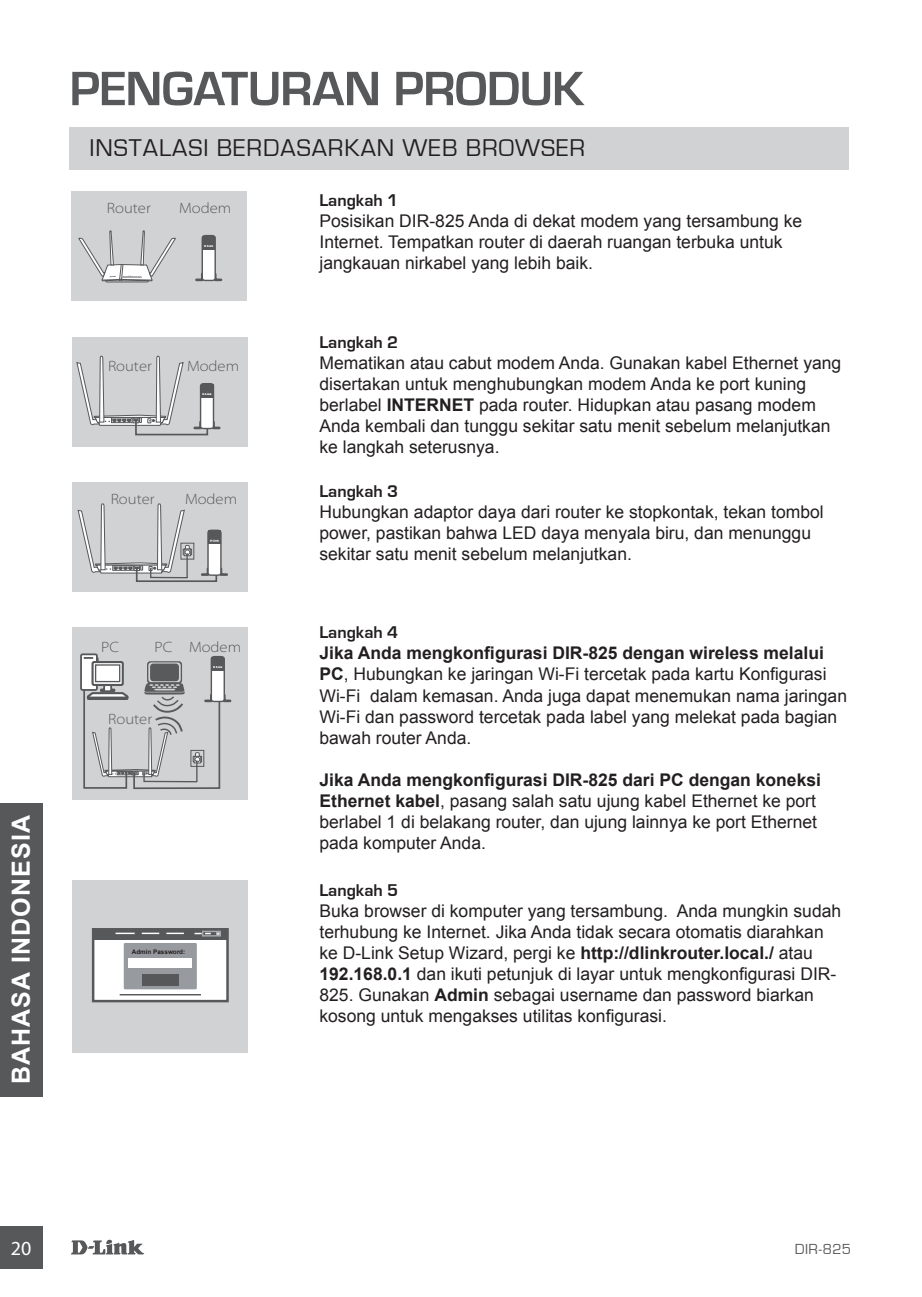
<style>
.page{position:relative;width:922px;height:1297px;background:#fff}
.page>*{position:absolute;margin:0;border:0;box-sizing:border-box;transform-origin:0 0}
.t1{font:700 50px "Eurostile";letter-spacing:-.015em;color:#57585a}
.t2{font:25px "Eurostile";letter-spacing:.04em;color:#231f20}
.t3{font:700 25px "Arial";letter-spacing:.045em;color:#fff}
.t4{font:20px "Myriad Pro";color:#fff}
.t5{font:17.5px/21px "Arial";color:#231f20}
.t6{font:700 17.5px "Eurostile";color:#231f20}
.t7{font:300 semi-expanded 15px "Myriad Pro";color:#57585a}
.t8{font:15px "Eurostile";letter-spacing:.03em;color:#57585a}
.t9{font:700 6.25px "Arial";color:#231f20}
.s1{font-weight:700}
</style>
<div class="page">
<svg style="left:71px;top:1239px;width:73px;height:15px"></svg>
<div style="left:0;top:1226px;width:43px;height:43px;background:#57585a"></div>
<div style="left:0;top:803px;width:43px;height:293px;background:#57585a"></div>
<div style="left:69px;top:127px;width:779px;height:42px;background:#d1d2d4"></div>
<div style="left:72px;top:627px;width:175px;height:173px;background:#d1d2d4"></div>
<div style="left:72px;top:482px;width:175px;height:110px;background:#d1d2d4"></div>
<div style="left:72px;top:337px;width:175px;height:110px;background:#d1d2d4"></div>
<div style="left:73px;top:880px;width:175px;height:173px;background:#d1d2d4"></div>
<div style="left:92px;top:928px;width:137px;height:74px;background:#fff;border:2px solid #57585a"></div>
<div style="left:93px;top:929px;width:135px;height:11px;background:#57585a"></div>
<hr style="left:120px;top:994px;width:81px;height:1px;background:#57585a">
<div style="left:124px;top:943px;width:73px;height:46px;background:#979a9e"></div>
<div style="left:129px;top:958px;width:63px;height:10px;background:#fff"></div>
<div style="left:142px;top:974px;width:37px;height:11px;background:#57585a"></div>
<div style="left:202px;top:931px;width:19px;height:5px;border:1px solid #a8a9ad"></div>
<svg style="left:115px;top:933px;width:20px;height:1px"></svg>
<svg style="left:142px;top:933px;width:17px;height:1px"></svg>
<svg style="left:166px;top:933px;width:18px;height:1px"></svg>
<svg style="left:194px;top:931px;width:26px;height:5px"></svg>
<div style="left:71px;top:191px;width:175px;height:110px;background:#d1d2d4"></div>
<svg style="left:195px;top:235px;width:27px;height:46px"></svg>
<svg style="left:76px;top:356px;width:144px;height:80px"></svg>
<svg style="left:77px;top:504px;width:151px;height:78px"></svg>
<svg style="left:80px;top:653px;width:151px;height:137px"></svg>
<svg style="left:78px;top:230px;width:98px;height:53px"></svg>
<h1 class="t1" style="left:69px;top:61px;width:516px">PENGATURAN PRODUK</h1>
<h2 class="t2" style="left:89px;top:134px;width:497px">INSTALASI BERDASARKAN WEB BROWSER</h2>
<h2 class="t3" style="left:4px;top:1084px;width:271px;rotate:-90deg">BAHASA INDONESIA</h2>
<p class="t7" style="left:107px;top:200px;width:45px">Router</p>
<p class="t7" style="left:179px;top:200px;width:54px">Modem</p>
<p class="t7" style="left:108px;top:358px;width:45px">Router</p>
<p class="t7" style="left:187px;top:358px;width:54px">Modem</p>
<p class="t7" style="left:111px;top:491px;width:45px">Router</p>
<p class="t7" style="left:185px;top:491px;width:54px">Modem</p>
<p class="t7" style="left:101px;top:639px;width:19px">PC</p>
<p class="t7" style="left:154px;top:639px;width:88px">PC Modem</p>
<p class="t7" style="left:108px;top:710px;width:45px">Router</p>
<p class="t9" style="left:132px;top:947px;width:55px">Admin Password:</p>
<p class="t6" style="left:319px;top:190px;width:80px">Langkah 1</p>
<p class="t5" style="left:319px;top:211px;width:484px">Posisikan DIR-825 Anda di dekat modem yang tersambung ke<br>Internet. Tempatkan router di daerah ruangan terbuka untuk jangkauan nirkabel yang lebih baik.</p>
<p class="t6" style="left:319px;top:333px;width:80px">Langkah 2</p>
<p class="t5" style="left:319px;top:353px;width:523px">Mematikan atau cabut modem Anda. Gunakan kabel Ethernet yang disertakan untuk menghubungkan modem Anda ke port kuning berlabel <span class="s1">INTERNET</span> pada router. Hidupkan atau pasang modem Anda kembali dan tunggu sekitar satu menit sebelum melanjutkan ke langkah seterusnya.</p>
<p class="t6" style="left:319px;top:481px;width:80px">Langkah 3</p>
<p class="t5" style="left:319px;top:501px;width:505px">Hubungkan adaptor daya dari router ke stopkontak, tekan tombol power, pastikan bahwa LED daya menyala biru, dan menunggu sekitar satu menit sebelum melanjutkan.</p>
<p class="t6" style="left:319px;top:623px;width:80px">Langkah 4</p>
<p class="t5" style="left:319px;top:643px;width:529px"><span class="s1">Jika Anda mengkonfigurasi DIR-825 dengan wireless melalui PC</span>, Hubungkan ke jaringan Wi-Fi tercetak pada kartu Konfigurasi Wi-Fi dalam kemasan. Anda juga dapat menemukan nama jaringan Wi-Fi dan password tercetak pada label yang melekat pada bagian bawah router Anda.</p>
<p class="t5" style="left:319px;top:769px;width:503px"><span class="s1">Jika Anda mengkonfigurasi DIR-825 dari PC dengan koneksi Ethernet kabel</span>, pasang salah satu ujung kabel Ethernet ke port berlabel 1 di belakang router, dan ujung lainnya ke port Ethernet pada komputer Anda.</p>
<p class="t6" style="left:319px;top:881px;width:80px">Langkah 5</p>
<p class="t5" style="left:319px;top:901px;width:523px">Buka browser di komputer yang tersambung. Anda mungkin sudah terhubung ke Internet. Jika Anda tidak secara otomatis diarahkan ke D-Link Setup Wizard, pergi ke <span class="s1">http://dlinkrouter.local./</span> atau <span class="s1">192.168.0.1</span> dan ikuti petunjuk di layar untuk mengkonfigurasi DIR-825. Gunakan <span class="s1">Admin</span> sebagai username dan password biarkan kosong untuk mengakses utilitas konfigurasi.</p>
<p class="t4" style="left:11px;top:1235px;width:22px">20</p>
<p class="t8" style="left:794px;top:1241px;width:58px">DIR-825</p>
</div>
